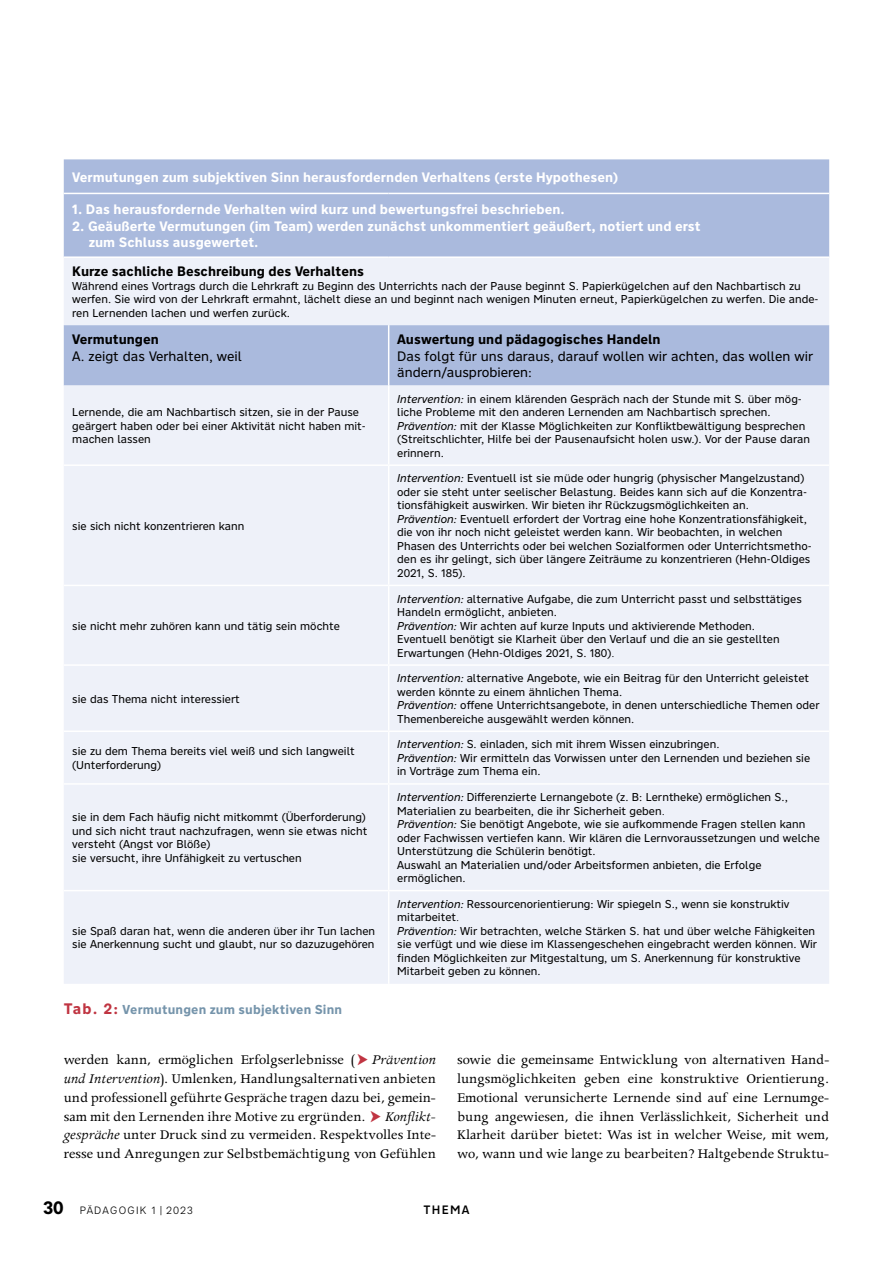
<style>
.page{position:relative;width:893px;height:1263px;background:#fff}
.page>*{position:absolute;margin:0;border:0;box-sizing:border-box;transform-origin:0 0}
.t1{font:15px/18.8px "Apollo MT Std";color:#000;text-align:justify}
.t2{font:700 13.5px/16.5px "Nort";color:#fff}
.t3{font:13.5px/16.5px "Nort";color:#000}
.t4{font:700 13.5px "Nort";color:#000}
.t5{font:700 12.75px "Nort";letter-spacing:.015em;color:#7594ab}
.t6{font:500 12px "Nort";letter-spacing:.11em;color:#000}
.t7{font:11.25px/13.5px "Nort";color:#000}
.t8{font:300 10.5px "Nort";letter-spacing:.11em;color:#000}
.s1{font-style:italic}
.s2{font-family:"Apollo MT Std";font-style:italic}
.s3{font-size:15px;color:#c03542}
.s4{font-family:"Nort";font-weight:500;font-size:22.5px;color:#c03542}
.s5{font-weight:700;font-size:18px}
</style>
<div class="page">
<div style="left:64px;top:159px;width:765px;height:97px;background:#aabadd"></div>
<svg style="left:64px;top:258px;width:765px;height:726px;background:#e8ecf6"></svg>
<hr style="left:64px;top:464px;width:325px;height:2px;background:#fff">
<hr style="left:389px;top:464px;width:440px;height:2px;background:#fff">
<hr style="left:64px;top:585px;width:325px;height:1px;background:#fff">
<hr style="left:389px;top:585px;width:440px;height:1px;background:#fff">
<hr style="left:64px;top:664px;width:325px;height:2px;background:#fff">
<hr style="left:389px;top:664px;width:440px;height:2px;background:#fff">
<hr style="left:64px;top:730px;width:325px;height:2px;background:#fff">
<hr style="left:389px;top:730px;width:440px;height:2px;background:#fff">
<hr style="left:64px;top:783px;width:325px;height:2px;background:#fff">
<hr style="left:389px;top:783px;width:440px;height:2px;background:#fff">
<hr style="left:64px;top:890px;width:325px;height:1px;background:#fff">
<hr style="left:389px;top:890px;width:440px;height:1px;background:#fff">
<hr style="left:64px;top:193px;width:325px;height:1px;background:#fff">
<hr style="left:389px;top:193px;width:440px;height:1px;background:#fff">
<hr style="left:388px;top:325px;width:1px;height:60px;background:#fff">
<hr style="left:388px;top:385px;width:1px;height:79px;background:#fff">
<hr style="left:388px;top:466px;width:1px;height:119px;background:#fff">
<hr style="left:388px;top:586px;width:1px;height:78px;background:#fff">
<hr style="left:388px;top:666px;width:1px;height:64px;background:#fff">
<hr style="left:388px;top:732px;width:1px;height:51px;background:#fff">
<hr style="left:388px;top:785px;width:1px;height:105px;background:#fff">
<hr style="left:388px;top:891px;width:1px;height:93px;background:#fff">
<p class="t2" style="left:72px;top:168px;width:548px">Vermutungen zum subjektiven Sinn herausfordernden Verhaltens (erste Hypothesen)</p>
<p class="t2" style="left:72px;top:201px;width:494px">1. Das herausfordernde Verhalten wird kurz und bewertungsfrei beschrieben.</p>
<p class="t2" style="left:89px;top:217px;width:613px;text-indent:-16px">2. Geäußerte Vermutungen (im Team) werden zunächst unkommentiert geäußert, notiert und erst zum Schluss ausgewertet.</p>
<p class="t4" style="left:72px;top:262px;width:293px">Kurze sachliche Beschreibung des Verhaltens</p>
<p class="t7" style="left:72px;top:279px;width:748px">Während eines Vortrags durch die Lehrkraft zu Beginn des Unterrichts nach der Pause beginnt S. Papierkügelchen auf den Nachbartisch zu werfen. Sie wird von der Lehrkraft ermahnt, lächelt diese an und beginnt nach wenigen Minuten erneut, Papierkügelchen zu werfen. Die ande&shy;ren Lernenden lachen und werfen zurück.</p>
<p class="t4" style="left:72px;top:330px;width:88px">Vermutungen</p>
<p class="t3" style="left:72px;top:347px;width:171px">A. zeigt das Verhalten, weil</p>
<p class="t4" style="left:397px;top:330px;width:265px">Auswertung und pädagogisches Handeln</p>
<p class="t3" style="left:397px;top:347px;width:417px">Das folgt für uns daraus, darauf wollen wir achten, das wollen wir ändern/ausprobieren:</p>
<p class="t7" style="left:72px;top:405px;width:295px">Lernende, die am Nachbartisch sitzen, sie in der Pause geärgert haben oder bei einer Aktivität nicht haben mit&shy;machen lassen</p>
<p class="t7" style="left:72px;top:519px;width:174px">sie sich nicht konzentrieren kann</p>
<p class="t7" style="left:72px;top:618px;width:269px">sie nicht mehr zuhören kann und tätig sein möchte</p>
<p class="t7" style="left:72px;top:691px;width:169px">sie das Thema nicht interessiert</p>
<p class="t7" style="left:397px;top:392px;width:414px"><span class="s1">Intervention:</span> in einem klärenden Gespräch nach der Stunde mit S. über mög&shy;liche Probleme mit den anderen Lernenden am Nachbartisch sprechen.<br><span class="s1">Prävention:</span> mit der Klasse Möglichkeiten zur Konfliktbewältigung besprechen (Streitschlichter, Hilfe bei der Pausenaufsicht holen usw.). Vor der Pause daran erinnern.</p>
<p class="t7" style="left:397px;top:471px;width:416px"><span class="s1">Intervention:</span> Eventuell ist sie müde oder hungrig (physischer Mangelzustand) oder sie steht unter seelischer Belastung. Beides kann sich auf die Konzentra&shy;tionsfähigkeit auswirken. Wir bieten ihr Rückzugsmöglichkeiten an.<br><span class="s1">Prävention:</span> Eventuell erfordert der Vortrag eine hohe Konzentrationsfähigkeit, die von ihr noch nicht geleistet werden kann. Wir beobachten, in welchen Phasen des Unterrichts oder bei welchen Sozialformen oder Unterrichtsmetho&shy;den es ihr gelingt, sich über längere Zeiträume zu konzentrieren (Hehn-Oldiges 2021, S. 185).</p>
<p class="t7" style="left:397px;top:591px;width:406px"><span class="s1">Intervention:</span> alternative Aufgabe, die zum Unterricht passt und selbsttätiges Handeln ermöglicht, anbieten.<br><span class="s1">Prävention:</span> Wir achten auf kurze Inputs und aktivierende Methoden.<br>Eventuell benötigt sie Klarheit über den Verlauf und die an sie gestellten Erwartungen (Hehn-Oldiges 2021, S. 180)<span class="s2">.</span></p>
<p class="t7" style="left:397px;top:671px;width:424px"><span class="s1">Intervention:</span> alternative Angebote, wie ein Beitrag für den Unterricht geleistet werden könnte zu einem ähnlichen Thema.<br><span class="s1">Prävention:</span> offene Unterrichtsangebote, in denen unterschiedliche Themen oder Themenbereiche ausgewählt werden können.</p>
<p class="t7" style="left:72px;top:744px;width:284px">sie zu dem Thema bereits viel weiß und sich langweilt (Unterforderung)</p>
<p class="t7" style="left:397px;top:737px;width:414px"><span class="s1">Intervention:</span> S. einladen, sich mit ihrem Wissen einzubringen.<br><span class="s1">Prävention:</span> Wir ermitteln das Vorwissen unter den Lernenden und beziehen sie in Vorträge zum Thema ein.</p>
<p class="t7" style="left:72px;top:810px;width:296px">sie in dem Fach häufig nicht mitkommt (Überforderung) und sich nicht traut nachzufragen, wenn sie etwas nicht versteht (Angst vor Blöße)<br>sie versucht, ihre Unfähigkeit zu vertuschen</p>
<p class="t7" style="left:397px;top:790px;width:424px"><span class="s1">Intervention:</span> Differenzierte Lernangebote (z. B: Lerntheke) ermöglichen S., Materialien zu bearbeiten, die ihr Sicherheit geben<span class="s2">.<br></span><span class="s1">Prävention:</span> Sie benötigt Angebote, wie sie aufkommende Fragen stellen kann oder Fachwissen vertiefen kann. Wir klären die Lernvoraussetzungen und welche Unterstützung die Schülerin benötigt.<br>Auswahl an Materialien und/oder Arbeitsformen anbieten, die Erfolge ermöglichen.</p>
<p class="t7" style="left:72px;top:924px;width:304px">sie Spaß daran hat, wenn die anderen über ihr Tun lachen sie Anerkennung sucht und glaubt, nur so dazuzugehören</p>
<p class="t5" style="left:64px;top:1001px;width:280px"><span class="s3">Tab. 2:</span> Vermutungen zum subjektiven Sinn</p>
<p class="t7" style="left:397px;top:897px;width:421px"><span class="s1">Intervention:</span> Ressourcenorientierung: Wir spiegeln S., wenn sie konstruktiv mitarbeitet<span class="s2">.<br></span><span class="s1">Prävention:</span> Wir betrachten, welche Stärken S. hat und über welche Fähigkeiten sie verfügt und wie diese im Klassengeschehen eingebracht werden können. Wir finden Möglichkeiten zur Mitgestaltung, um S. Anerkennung für konstruktive Mitarbeit geben zu können.</p>
<p class="t1" style="left:64px;top:1051px;width:374px">werden kann, ermöglichen Erfolgserlebnisse (<span class="s4">⮝</span> <span class="s1">Prävention und Intervention</span>)<span class="s1">.</span> Umlenken, Handlungsalternativen anbieten und professionell geführte Gespräche tragen dazu bei, gemein&shy;sam mit den Lernenden ihre Motive zu ergründen<span class="s1">.</span> <span class="s4">⮝</span> <span class="s1">Konflikt&shy;gespräche</span> unter Druck sind zu vermeiden. Respektvolles Inte&shy;resse und Anregungen zur Selbstbemächtigung von Gefühlen</p>
<p class="t1" style="left:457px;top:1051px;width:374px">sowie die gemeinsame Entwicklung von alternativen Hand&shy;lungsmöglichkeiten geben eine konstruktive Orientierung<span class="s1">.<br></span>Emotional verunsicherte Lernende sind auf eine Lernumge&shy;bung angewiesen, die ihnen Verlässlichkeit, Sicherheit und Klarheit darüber bietet: Was ist in welcher Weise, mit wem, wo, wann und wie lange zu bearbeiten? Haltgebende Struktu-</p>
<p class="t8" style="left:43px;top:1204px;width:151px"><span class="s5">30</span> PÄDAGOGIK 1 | 2023</p>
<p class="t6" style="left:423px;top:1202px;width:48px">THEMA</p>
</div>
